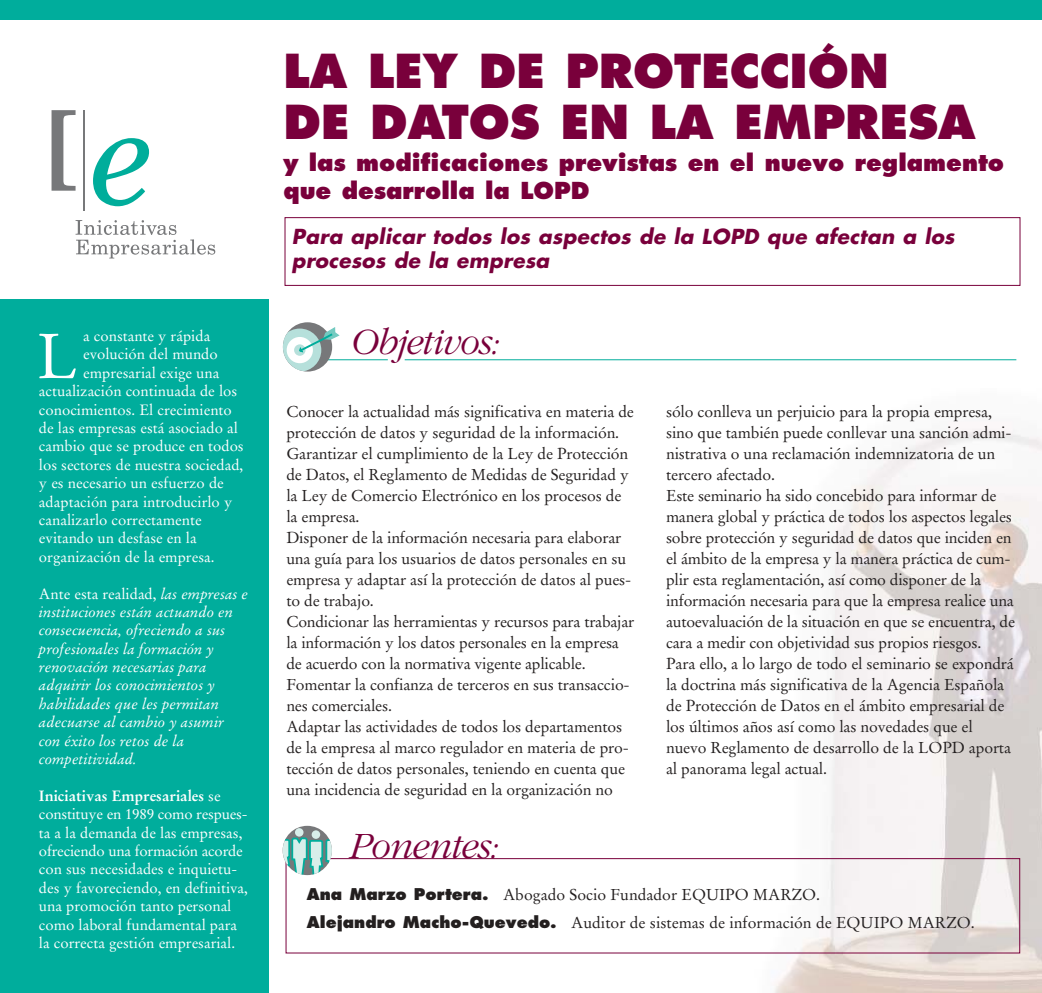
<style>
.page{position:relative;width:1042px;height:993px;background:#fff}
.page>*{position:absolute;margin:0;border:0;box-sizing:border-box;transform-origin:0 0}
.t1{font:63px "Stempel Garamond";color:#fff}
.t2{font:800 45.5px/50.8px "Futura";color:#79003b}
.t3{font:italic 300 38.5px "Garamond";letter-spacing:-.02em;color:#79003b}
.t4{font:800 22.75px/28px "Futura";color:#79003b}
.t5{font:italic 700 20.12px/24.5px "Futura";color:#79003b}
.t6{font:15.75px/21px "Stempel Garamond";letter-spacing:-.01em;color:#231f1f}
.t7{font:14.88px/18.4px "Stempel Garamond";color:#fff}
.t8{font:italic 14.88px/18.4px "Stempel Garamond";color:#fff}
.s1{font-style:normal}
.s2{font-weight:700}
.s3{font-family:"Futura";font-weight:800}
</style>
<div class="page">
<img style="left:738px;top:359px;width:303px;height:633px">
<div style="left:0;top:299px;width:268px;height:693px;background:#00ad9c"></div>
<div style="left:286px;top:858px;width:734px;height:95px;border:1px solid #79003b"></div>
<hr style="left:327px;top:359px;width:61px;height:1px;background:#00ad9c">
<hr style="left:405px;top:359px;width:611px;height:1px;background:#00ad9c">
<div style="left:0;top:0;width:1041px;height:20px;background:#00ad9c"></div>
<svg style="left:283px;top:322px;width:49px;height:49px"></svg>
<svg style="left:283px;top:326px;width:58px;height:45px"></svg>
<svg style="left:283px;top:825px;width:49px;height:49px"></svg>
<div style="left:295px;top:828px;width:8px;height:8px;background:#d8eeea;border-radius:50%"></div>
<div style="left:312px;top:830px;width:8px;height:8px;background:#d8eeea;border-radius:50%"></div>
<svg style="left:283px;top:835px;width:49px;height:39px;background:#96c5c0"></svg>
<div style="left:285px;top:217px;width:735px;height:69px;border:1px solid #79003b"></div>
<svg style="left:52px;top:110px;width:24px;height:81px"></svg>
<hr style="left:84px;top:110px;width:1px;height:100px;background:#77787a">
<svg style="left:93px;top:138px;width:56px;height:68px"></svg>
<svg style="left:76px;top:220px;width:139px;height:38px"></svg>
<p class="t7" style="left:83px;top:328px;width:129px">a constante y rápida</p>
<p class="t7" style="left:83px;top:346px;width:136px">evolución del mundo</p>
<p class="t7" style="left:83px;top:365px;width:138px">empresarial exige una</p>
<p class="t7" style="left:39px;top:383px;width:200px">actualización continuada de los</p>
<p class="t7" style="left:39px;top:401px;width:194px">conocimientos. El crecimiento</p>
<p class="t7" style="left:39px;top:420px;width:200px">de las empresas está asociado al</p>
<p class="t7" style="left:39px;top:438px;width:206px">cambio que se produce en todos</p>
<p class="t7" style="left:39px;top:457px;width:206px">los sectores de nuestra sociedad,</p>
<p class="t7" style="left:39px;top:475px;width:186px">y es necesario un esfuerzo de</p>
<p class="t7" style="left:39px;top:493px;width:195px">adaptación para introducirlo y</p>
<p class="t7" style="left:39px;top:512px;width:164px">canalizarlo correctamente</p>
<p class="t7" style="left:39px;top:530px;width:159px">evitando un desfase en la</p>
<p class="t7" style="left:39px;top:548px;width:177px">organización de la empresa.</p>
<p class="t8" style="left:39px;top:585px;width:211px"><span class="s1">Ante esta realidad,</span> las empresas e instituciones están actuando en consecuencia, ofreciendo a sus profesionales la formación y renovación necesarias para adquirir los conocimientos y habilidades que les permitan adecuarse al cambio y asumir con éxito los retos de la competitividad.</p>
<p class="t7" style="left:39px;top:787px;width:210px"><span class="s2">Iniciativas Empresariales</span> se constituye en 1989 como respues&shy;ta a la demanda de las empresas, ofreciendo una formación acorde con sus necesidades e inquietu&shy;des y favoreciendo, en definitiva, una promoción tanto personal como laboral fundamental para la correcta gestión empresarial.</p>
<h1 class="t1" style="left:36px;top:329px;width:44px">L</h1>
<h2 class="t2" style="left:283px;top:49px;width:694px">LA LEY DE PROTECCIÓN<br>DE DATOS EN LA EMPRESA</h2>
<h3 class="t4" style="left:283px;top:150px;width:722px">y las modificaciones previstas en el nuevo reglamento que desarrolla la LOPD</h3>
<p class="t5" style="left:292px;top:226px;width:668px">Para aplicar todos los aspectos de la LOPD que afectan a los procesos de la empresa</p>
<h3 class="t3" style="left:350px;top:327px;width:153px">Objetivos:</h3>
<p class="t6" style="left:286px;top:402px;width:349px">Conocer la actualidad más significativa en materia de protección de datos y seguridad de la información.<br>Garantizar el cumplimiento de la Ley de Protección de Datos, el Reglamento de Medidas de Seguridad y la Ley de Comercio Electrónico en los procesos de la empresa.<br>Disponer de la información necesaria para elaborar una guía para los usuarios de datos personales en su empresa y adaptar así la protección de datos al pues&shy;to de trabajo.<br>Condicionar las herramientas y recursos para trabajar la información y los datos personales en la empresa de acuerdo con la normativa vigente aplicable.<br>Fomentar la confianza de terceros en sus transaccio&shy;nes comerciales.<br>Adaptar las actividades de todos los departamentos de la empresa al marco regulador en materia de pro&shy;tección de datos personales, teniendo en cuenta que una incidencia de seguridad en la organización no</p>
<h3 class="t3" style="left:349px;top:831px;width:153px">Ponentes:</h3>
<p class="t6" style="left:666px;top:402px;width:350px">sólo conlleva un perjuicio para la propia empresa, sino que también puede conllevar una sanción admi&shy;nistrativa o una reclamación indemnizatoria de un tercero afectado.<br>Este seminario ha sido concebido para informar de manera global y práctica de todos los aspectos legales sobre protección y seguridad de datos que inciden en el ámbito de la empresa y la manera práctica de cum&shy;plir esta reglamentación, así como disponer de la información necesaria para que la empresa realice una autoevaluación de la situación en que se encuentra, de cara a medir con objetividad sus propios riesgos.<br>Para ello, a lo largo de todo el seminario se expondrá la doctrina más significativa de la Agencia Española de Protección de Datos en el ámbito empresarial de los últimos años así como las novedades que el nuevo Reglamento de desarrollo de la LOPD aporta al panorama legal actual.</p>
<p class="t6" style="left:307px;top:881px;width:669px;line-height:28px"><span class="s3">Ana Marzo Portera.</span> Abogado Socio Fundador EQUIPO MARZO.<br><span class="s3">Alejandro Macho-Quevedo.</span> Auditor de sistemas de información de EQUIPO MARZO.</p>
</div>
